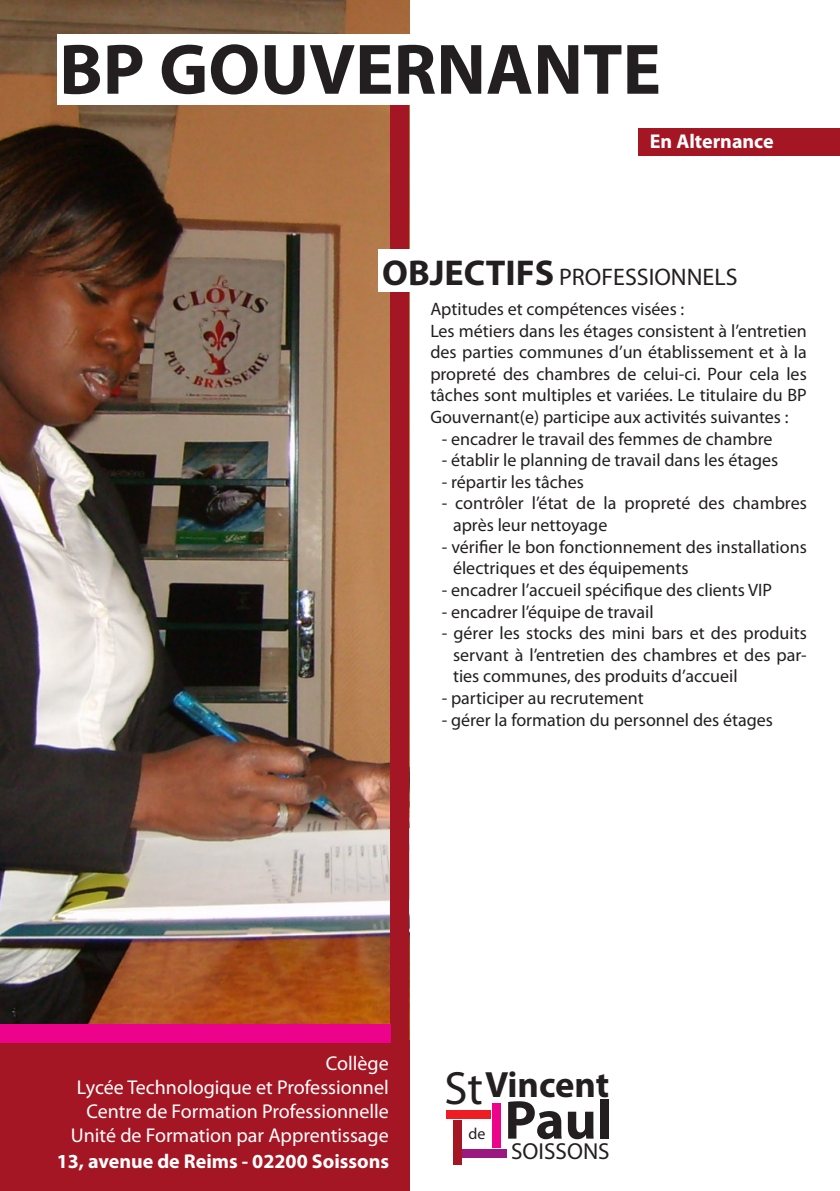
<style>
.page{position:relative;width:840px;height:1191px;background:#fff}
.page>*{position:absolute;margin:0;border:0;box-sizing:border-box;transform-origin:0 0}
.t1{font:700 72px "Myriad Pro";color:#231f20}
.t2{font:700 55px "Myriad Pro";color:#231f20}
.t3{font:700 36.6px "Myriad Pro";letter-spacing:-.005em;color:#231f20}
.t4{font:24px "Myriad Pro";color:#231f20}
.t5{font:23.2px "Myriad Pro";color:#231f20}
.t6{font:20px "Myriad Pro";color:#fff}
.t7{font:700 20px "Myriad Pro";color:#fff}
.t8{font:18px/21.6px "Myriad Pro";color:#231f20;text-align:justify}
.t9{font:16px "Myriad Pro";color:#231f20}
.s1{font-weight:700;font-size:36px}
.s2{font-weight:400;font-size:46.8px}
</style>
<div class="page">
<img style="left:0;top:0;width:409px;height:1024px">
<div style="left:390px;top:94px;width:19px;height:961px;background:#a51624"></div>
<div style="left:0;top:1040px;width:409px;height:151px;background:#a51624"></div>
<div style="left:0;top:1024px;width:390px;height:18px;background:#ed028c"></div>
<div style="left:57px;top:34px;width:476px;height:71px;background:#fff"></div>
<div style="left:638px;top:128px;width:201px;height:27px;background:#a51624"></div>
<div style="left:378px;top:249px;width:153px;height:43px;background:#fff"></div>
<div style="left:446px;top:1110px;width:44px;height:8px;background:#ee1d23"></div>
<div style="left:453px;top:1119px;width:8px;height:45px;background:#a51624"></div>
<div style="left:462px;top:1149px;width:45px;height:8px;background:#9c1881"></div>
<div style="left:492px;top:1103px;width:8px;height:45px;background:#ed028c"></div>
<p class="t1" style="left:59px;top:22px;width:603px">BP GOUVERNANTE</p>
<p class="t7" style="left:649px;top:128px;width:125px">En Alternance</p>
<p class="t4" style="left:382px;top:262px;width:357px"><span class="s1">OBJECTIFS</span> PROFESSIONNELS</p>
<p class="t8" style="left:430px;top:298px;width:255px">Aptitudes et compétences visées :</p>
<p class="t8" style="left:430px;top:319px;width:378px">Les métiers dans les étages consistent à l’entretien des parties communes d’un établissement et à la propreté des chambres de celui-ci. Pour cela les tâches sont multiples et variées. Le titulaire du BP Gouvernant(e) participe aux activités suivantes :</p>
<p class="t8" style="left:441px;top:427px;width:332px">- encadrer le travail des femmes de chambre</p>
<p class="t8" style="left:441px;top:449px;width:338px">- établir le planning de travail dans les étages</p>
<p class="t8" style="left:441px;top:471px;width:144px">- répartir les tâches</p>
<p class="t8" style="left:453px;top:492px;width:355px;text-indent:-11px">- contrôler l’état de la propreté des chambres après leur nettoyage</p>
<p class="t8" style="left:453px;top:535px;width:355px;text-indent:-11px">- vérifier le bon fonctionnement des installations électriques et des équipements</p>
<p class="t8" style="left:441px;top:579px;width:332px">- encadrer l’accueil spécifique des clients VIP</p>
<p class="t8" style="left:441px;top:600px;width:213px">- encadrer l’équipe de travail</p>
<p class="t8" style="left:453px;top:622px;width:355px;text-indent:-11px">- gérer les stocks des mini bars et des produits servant à l’entretien des chambres et des par&shy;ties communes, des produits d’accueil</p>
<p class="t8" style="left:441px;top:687px;width:203px">- participer au recrutement</p>
<p class="t8" style="left:441px;top:708px;width:333px">- gérer la formation du personnel des étages</p>
<p class="t6" style="left:325px;top:1051px;width:65px">Collège</p>
<p class="t6" style="left:77px;top:1075px;width:313px">Lycée Technologique et Professionnel</p>
<p class="t6" style="left:86px;top:1099px;width:304px">Centre de Formation Professionnelle</p>
<p class="t6" style="left:71px;top:1123px;width:319px">Unité de Formation par Apprentissage</p>
<p class="t7" style="left:57px;top:1148px;width:334px">13, avenue de Reims - 02200 Soissons</p>
<p class="t3" style="left:444px;top:1061px;width:166px"><span class="s2">St</span>Vincent</p>
<p class="t5" style="left:511px;top:1136px;width:100px">SOISSONS</p>
<p class="t2" style="left:504px;top:1084px;width:109px">Paul</p>
<p class="t9" style="left:468px;top:1124px;width:18px">de</p>
</div>
